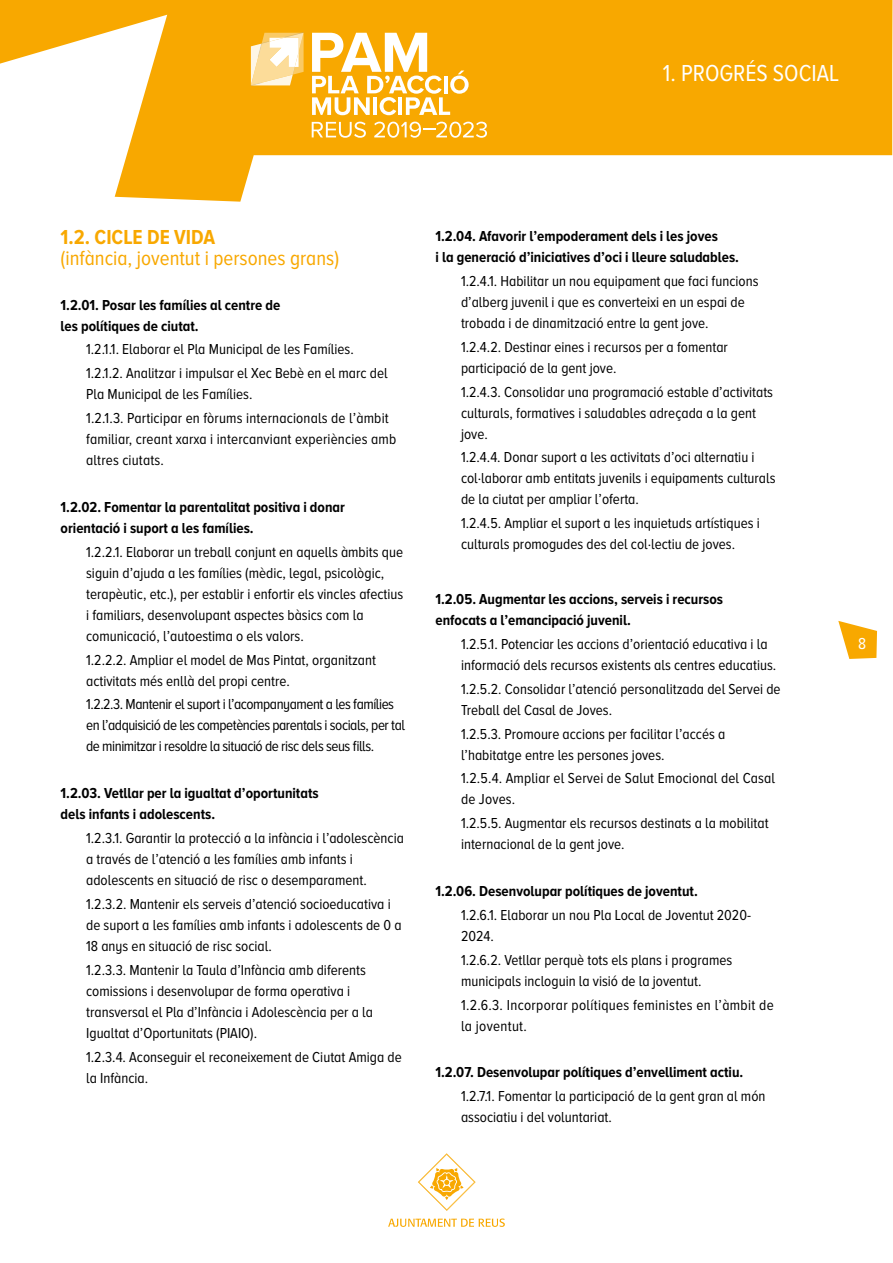
<style>
.page{position:relative;width:893px;height:1263px;background:#fff}
.page>*{position:absolute;margin:0;border:0;box-sizing:border-box;transform-origin:0 0}
.t1{font:24px "Proxima Nova A Cond";color:#fff}
.t2{font:21px "Proxima Nova A Cond";color:#f8a800}
.t3{font:700 21px "Proxima Nova A Cond";color:#f8a800}
.t4{font:16.5px "Proxima Nova A Cond";color:#fff}
.t5{font:15px/21px "Proxima Nova A Cond";color:#000}
.t6{font:700 15px/21px "Proxima Nova A Cond";color:#000}
.t7{font:15px/21px "Proxima Nova A Cond";letter-spacing:-.03em;color:#000}
.t8{font:15px/21px "Proxima Nova A Cond";letter-spacing:.02em;color:#000}
</style>
<div class="page">
<svg style="left:0;top:0;width:892px;height:202px;fill:#f8a800"></svg>
<svg style="left:892px;top:0;width:1px;height:156px"></svg>
<svg style="left:312px;top:33px;width:157px;height:82px"></svg>
<svg style="left:251px;top:33px;width:53px;height:52px"></svg>
<svg style="left:312px;top:122px;width:54px;height:16px"></svg>
<svg style="left:374px;top:122px;width:113px;height:16px"></svg>
<svg style="left:388px;top:1218px;width:117px;height:9px"></svg>
<svg style="left:418px;top:1153px;width:58px;height:58px"></svg>
<svg style="left:838px;top:621px;width:39px;height:38px"></svg>
<h1 class="t1" style="left:663px;top:60px;width:178px">1. PROGRÉS SOCIAL</h1>
<h2 class="t3" style="left:61px;top:225px;width:156px">1.2. CICLE DE VIDA</h2>
<h2 class="t2" style="left:61px;top:246px;width:280px">(infància, joventut i persones grans)</h2>
<p class="t6" style="left:61px;top:294px;width:221px">1.2.01. Posar les famílies al centre de les polítiques de ciutat.</p>
<p class="t5" style="left:86px;top:337px;width:303px;line-height:23.9px">1.2.1.1. Elaborar el Pla Municipal de les Famílies.<br>1.2.1.2. Analitzar i impulsar el Xec Bebè en el marc del</p>
<p class="t5" style="left:86px;top:382px;width:304px;line-height:23.9px">Pla Municipal de les Famílies.<br>1.2.1.3. Participar en fòrums internacionals de l’àmbit</p>
<p class="t5" style="left:86px;top:429px;width:312px">familiar, creant xarxa i intercanviant experiències amb altres ciutats.</p>
<p class="t6" style="left:61px;top:496px;width:286px">1.2.02. Fomentar la parentalitat positiva i donar orientació i suport a les famílies.</p>
<p class="t5" style="left:86px;top:541px;width:319px">1.2.2.1. Elaborar un treball conjunt en aquells àmbits que siguin d’ajuda a les famílies (mèdic, legal, psicològic, terapèutic, etc.), per establir i enfortir els vincles afectius i familiars, desenvolupant aspectes bàsics com la comunicació, l’autoestima o els valors.</p>
<p class="t5" style="left:86px;top:649px;width:291px">1.2.2.2. Ampliar el model de Mas Pintat, organitzant activitats més enllà del propi centre.</p>
<p class="t7" style="left:86px;top:694px;width:320px">1.2.2.3. Mantenir el suport i l’acompanyament a les famílies en l’adquisició de les competències parentals i socials, per tal de minimitzar i resoldre la situació de risc dels seus fills.</p>
<p class="t6" style="left:61px;top:782px;width:259px">1.2.03. Vetllar per la igualtat d’oportunitats dels infants i adolescents.</p>
<p class="t5" style="left:86px;top:827px;width:319px">1.2.3.1. Garantir la protecció a la infància i l’adolescència a través de l’atenció a les famílies amb infants i adolescents en situació de risc o desemparament.</p>
<p class="t5" style="left:86px;top:893px;width:317px">1.2.3.2. Mantenir els serveis d’atenció socioeducativa i de suport a les famílies amb infants i adolescents de 0 a<br>18 anys en situació de risc social.</p>
<p class="t5" style="left:86px;top:959px;width:288px">1.2.3.3. Mantenir la Taula d’Infància amb diferents comissions i desenvolupar de forma operativa i transversal el Pla d’Infància i Adolescència per a la Igualtat d’Oportunitats (PIAIO).</p>
<p class="t5" style="left:86px;top:1046px;width:317px">1.2.3.4. Aconseguir el reconeixement de Ciutat Amiga de la Infància.</p>
<p class="t6" style="left:435px;top:225px;width:305px">1.2.04. Afavorir l’empoderament dels i les joves<br>i la generació d’iniciatives d’oci i lleure saludables.</p>
<p class="t5" style="left:461px;top:270px;width:299px">1.2.4.1. Habilitar un nou equipament que faci funcions d’alberg juvenil i que es converteixi en un espai de trobada i de dinamització entre la gent jove.</p>
<p class="t5" style="left:461px;top:336px;width:268px">1.2.4.2. Destinar eines i recursos per a fomentar participació de la gent jove.</p>
<p class="t5" style="left:461px;top:381px;width:314px">1.2.4.3. Consolidar una programació estable d’activitats culturals, formatives i saludables adreçada a la gent jove.</p>
<p class="t5" style="left:461px;top:447px;width:316px">1.2.4.4. Donar suport a les activitats d’oci alternatiu i col·laborar amb entitats juvenils i equipaments culturals de la ciutat per ampliar l’oferta.</p>
<p class="t5" style="left:461px;top:513px;width:300px">1.2.4.5. Ampliar el suport a les inquietuds artístiques i culturals promogudes des del col·lectiu de joves.</p>
<p class="t6" style="left:435px;top:588px;width:289px">1.2.05. Augmentar les accions, serveis i recursos enfocats a l’emancipació juvenil.</p>
<p class="t5" style="left:461px;top:633px;width:317px">1.2.5.1. Potenciar les accions d’orientació educativa i la informació dels recursos existents als centres educatius.</p>
<p class="t5" style="left:461px;top:678px;width:321px">1.2.5.2. Consolidar l’atenció personalitzada del Servei de<br>Treball del Casal de Joves.</p>
<p class="t5" style="left:461px;top:723px;width:266px">1.2.5.3. Promoure accions per facilitar l’accés a l’habitatge entre les persones joves.</p>
<p class="t5" style="left:461px;top:768px;width:316px">1.2.5.4. Ampliar el Servei de Salut Emocional del Casal de Joves.</p>
<p class="t5" style="left:461px;top:813px;width:309px">1.2.5.5. Augmentar els recursos destinats a la mobilitat internacional de la gent jove.</p>
<p class="t6" style="left:435px;top:880px;width:264px">1.2.06. Desenvolupar polítiques de joventut.</p>
<p class="t5" style="left:461px;top:904px;width:292px">1.2.6.1. Elaborar un nou Pla Local de Joventut 2020-<br>2024.</p>
<p class="t5" style="left:461px;top:949px;width:273px">1.2.6.2. Vetllar perquè tots els plans i programes municipals incloguin la visió de la joventut.</p>
<p class="t8" style="left:461px;top:994px;width:314px">1.2.6.3. Incorporar polítiques feministes en l’àmbit de la joventut.</p>
<p class="t6" style="left:435px;top:1062px;width:309px">1.2.07. Desenvolupar polítiques d’envelliment actiu.</p>
<p class="t5" style="left:461px;top:1086px;width:306px">1.2.7.1. Fomentar la participació de la gent gran al món associatiu i del voluntariat.</p>
<p class="t4" style="left:858px;top:634px;width:10px">8</p>
</div>
